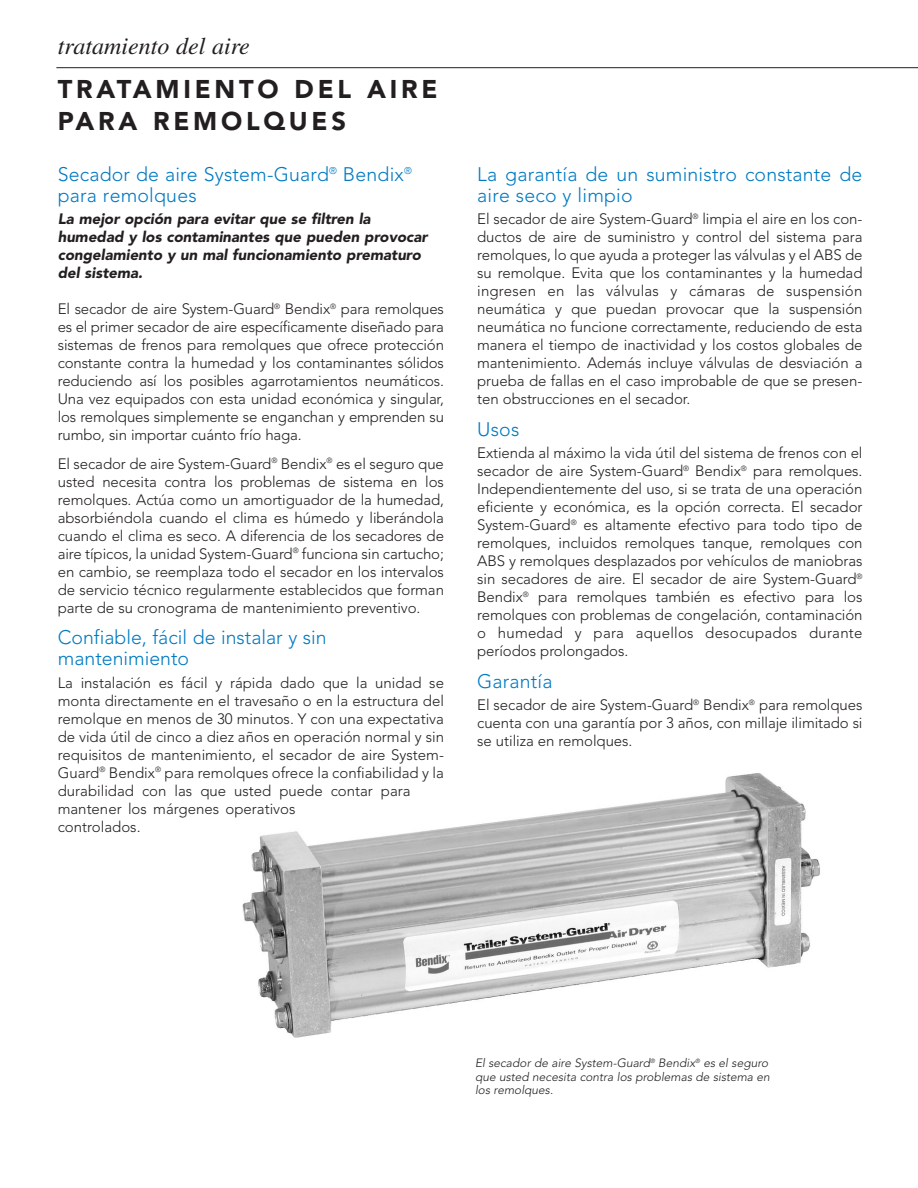
<style>
.page{position:relative;width:918px;height:1188px;background:#fff}
.page>*{position:absolute;margin:0;border:0;box-sizing:border-box;transform-origin:0 0}
.t1{font:900 25.5px/31.8px "Avenir";letter-spacing:.15em;color:#231f20}
.t2{font:italic 24px "Times";color:#231f20}
.t3{font:300 19.5px/21px "Avenir";letter-spacing:.01em;color:#007ac2}
.t4{font:300 15px/18px "Avenir";color:#231f20;text-align:justify}
.t5{font:italic 900 15px/18px "Avenir";color:#231f20}
.t6{font:italic 300 12px/13.5px "Avenir";color:#231f20}
</style>
<div class="page">
<hr style="left:56px;top:67px;width:862px;height:1px;background:#231f20">
<img style="left:242px;top:773px;width:578px;height:265px">
<h2 class="t2" style="left:58px;top:38px;width:193px">tratamiento del aire</h2>
<h1 class="t1" style="left:58px;top:75px;width:381px">TRATAMIENTO DEL AIRE<br>PARA REMOLQUES</h1>
<h3 class="t3" style="left:58px;top:165px;width:356px">Secador de aire System-Guard<sup>®</sup> Bendix<sup>® </sup>para remolques</h3>
<p class="t5" style="left:58px;top:211px;width:371px">La mejor opción para evitar que se filtren la humedad y los contaminantes que pueden provocar congelamiento y un mal funcionamiento prematuro del sistema.</p>
<p class="t4" style="left:58px;top:301px;width:388px">El secador de aire System-Guard<sup>®</sup> Bendix<sup>®</sup> para remolques es el primer secador de aire específicamente diseñado para sistemas de frenos para remolques que ofrece protección constante contra la humedad y los contaminantes sólidos reduciendo así los posibles agarrotamientos neumáticos.<br>Una vez equipados con esta unidad económica y singular, los remolques simplemente se enganchan y emprenden su rumbo, sin importar cuánto frío haga.</p>
<p class="t4" style="left:58px;top:456px;width:388px">El secador de aire System-Guard<sup>®</sup> Bendix<sup>®</sup> es el seguro que usted necesita contra los problemas de sistema en los remolques. Actúa como un amortiguador de la humedad, absorbiéndola cuando el clima es húmedo y liberándola cuando el clima es seco. A diferencia de los secadores de aire típicos, la unidad System-Guard<sup>®</sup> funciona sin cartucho; en cambio, se reemplaza todo el secador en los intervalos de servicio técnico regularmente establecidos que forman parte de su cronograma de mantenimiento preventivo.</p>
<h3 class="t3" style="left:58px;top:629px;width:271px">Confiable, fácil de instalar y sin mantenimiento</h3>
<p class="t4" style="left:58px;top:675px;width:388px;text-align:left">La instalación es fácil y rápida dado que la unidad se monta directamente en el travesaño o en la estructura del remolque en menos de 30 minutos. Y con una expectativa de vida útil de cinco a diez años en operación normal y sin requisitos de mantenimiento, el secador de aire System-Guard<sup>®</sup> Bendix<sup>®</sup> para remolques ofrece la confiabilidad y la durabilidad con las que usted puede contar para mantener los márgenes operativos<br>controlados.</p>
<h3 class="t3" style="left:477px;top:165px;width:387px">La garantía de un suministro constante de aire seco y limpio</h3>
<p class="t4" style="left:477px;top:211px;width:387px">El secador de aire System-Guard<sup>®</sup> limpia el aire en los con&shy;ductos de aire de suministro y control del sistema para remolques, lo que ayuda a proteger las válvulas y el ABS de su remolque. Evita que los contaminantes y la humedad ingresen en las válvulas y cámaras de suspensión neumática y que puedan provocar que la suspensión neumática no funcione correctamente, reduciendo de esta manera el tiempo de inactividad y los costos globales de mantenimiento. Además incluye válvulas de desviación a prueba de fallas en el caso improbable de que se presen&shy;ten obstrucciones en el secador.</p>
<h3 class="t3" style="left:477px;top:420px;width:44px">Usos</h3>
<p class="t4" style="left:477px;top:445px;width:387px">Extienda al máximo la vida útil del sistema de frenos con el secador de aire System-Guard<sup>®</sup> Bendix<sup>®</sup> para remolques.<br>Independientemente del uso, si se trata de una operación eficiente y económica, es la opción correcta. El secador System-Guard<sup>®</sup> es altamente efectivo para todo tipo de remolques, incluidos remolques tanque, remolques con ABS y remolques desplazados por vehículos de maniobras sin secadores de aire. El secador de aire System-Guard<sup>® </sup>Bendix<sup>®</sup> para remolques también es efectivo para los remolques con problemas de congelación, contaminación o humedad y para aquellos desocupados durante períodos prolongados.</p>
<h3 class="t3" style="left:477px;top:672px;width:77px">Garantía</h3>
<p class="t4" style="left:477px;top:697px;width:387px">El secador de aire System-Guard<sup>®</sup> Bendix<sup>®</sup> para remolques cuenta con una garantía por 3 años, con millaje ilimitado si se utiliza en remolques.</p>
<p class="t6" style="left:475px;top:1057px;width:296px">El secador de aire System-Guard<sup>®</sup> Bendix<sup>®</sup> es el seguro que usted necesita contra los problemas de sistema en los remolques.</p>
</div>
